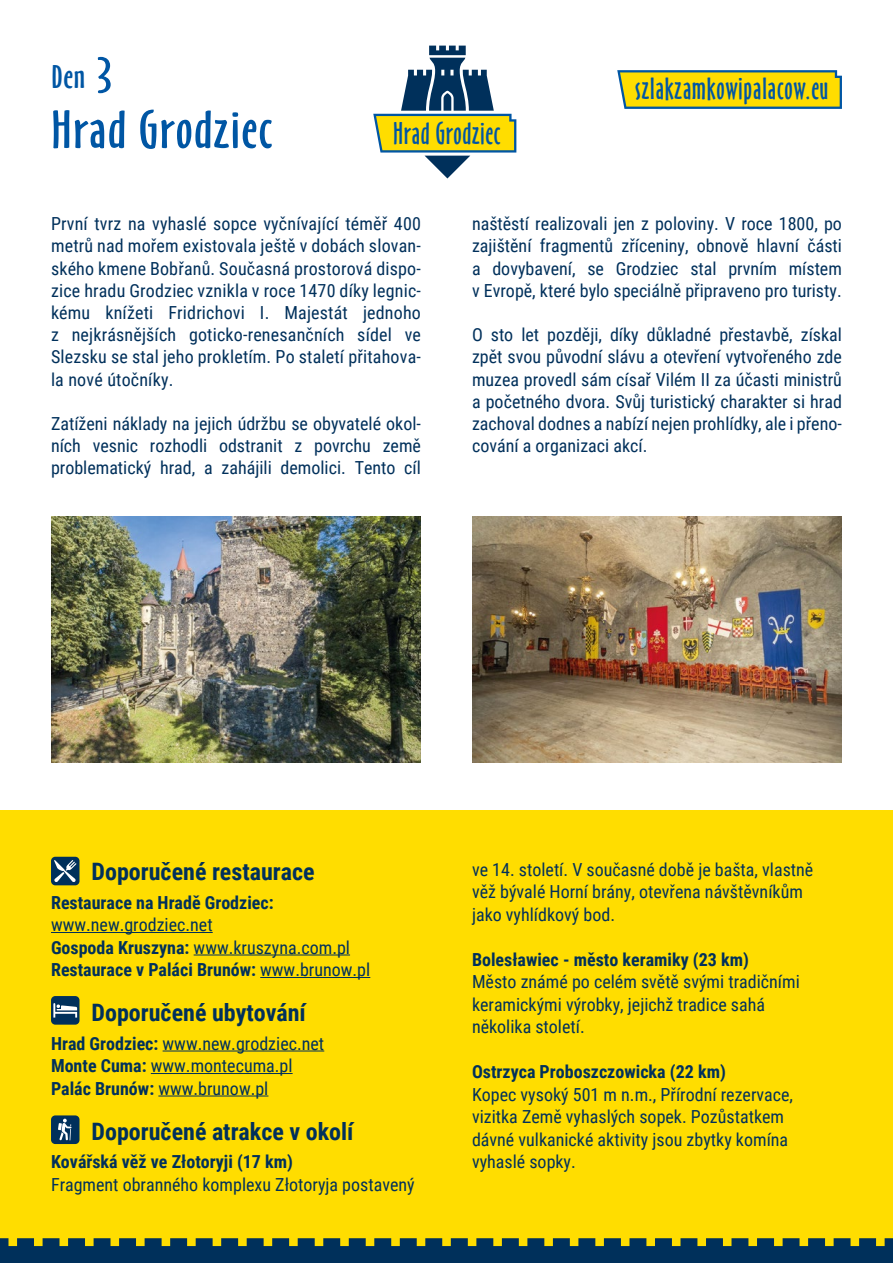
<style>
.page{position:relative;width:893px;height:1263px;background:#fff}
.page>*{position:absolute;margin:0;border:0;box-sizing:border-box;transform-origin:0 0}
.t1{font:49.5px "Oz Handicraft BT";letter-spacing:.02em;color:#0056a4;scale:1.2 1}
.t2{font:30px "Oz Handicraft BT";color:#0056a4;scale:1.2 1}
.t3{font:28.8px "Oz Handicraft BT";letter-spacing:.02em;color:#0056a4}
.t4{font:28.65px "Oz Handicraft BT";letter-spacing:.03em;color:#0056a4}
.t5{font:700 24px "Roboto Condensed";color:#00305b}
.t6{font:18px/22.2px "Roboto Condensed";color:#00305b}
.t7{font:700 18px "Roboto Condensed";color:#00305b}
.s1{font-weight:700}
</style>
<div class="page">
<img style="left:51px;top:517px;width:370px;height:246px">
<img style="left:472px;top:517px;width:370px;height:246px">
<div style="left:0;top:810px;width:893px;height:453px;background:#fd0"></div>
<svg style="left:617px;top:70px;width:225px;height:39px"></svg>
<svg style="left:0;top:1238px;width:893px;height:25px"></svg>
<hr style="left:51px;top:932px;width:162px;height:1px;background:#00305b">
<hr style="left:194px;top:954px;width:156px;height:1px;background:#00305b">
<hr style="left:260px;top:977px;width:110px;height:1px;background:#00305b">
<hr style="left:163px;top:1050px;width:161px;height:1px;background:#00305b">
<hr style="left:151px;top:1073px;width:142px;height:1px;background:#00305b">
<hr style="left:158px;top:1095px;width:110px;height:1px;background:#00305b">
<div style="left:51px;top:1115px;width:28px;height:29px;background:#00305b;border-radius:4px"></div>
<svg style="left:58px;top:1119px;width:14px;height:21px"></svg>
<div style="left:51px;top:996px;width:28px;height:29px;background:#00305b;border-radius:4px"></div>
<svg style="left:53px;top:1003px;width:24px;height:14px"></svg>
<div style="left:51px;top:857px;width:28px;height:28px;background:#00305b;border-radius:4px"></div>
<svg style="left:54px;top:860px;width:22px;height:22px"></svg>
<svg style="left:373px;top:45px;width:144px;height:134px"></svg>
<h2 class="t2" style="left:51px;top:58px;width:53px">Den <sup>3</sup></h2>
<h1 class="t1" style="left:51px;top:97px;width:186px">Hrad Grodziec</h1>
<h3 class="t3" style="left:393px;top:114px;width:109px">Hrad Grodziec</h3>
<h3 class="t4" style="left:635px;top:70px;width:195px">szlakzamkowipalacow.eu</h3>
<p class="t6" style="left:51px;top:212px;width:371px;text-align:justify">První tvrz na vyhaslé sopce vyčnívající téměř 400 metrů nad mořem existovala ještě v dobách slovan&shy;ského kmene Bobřanů. Současná prostorová dispo&shy;zice hradu Grodziec vznikla v roce 1470 díky legnic&shy;kému knížeti Fridrichovi I. Majestát jednoho z nejkrásnějších goticko-renesančních sídel ve Slezsku se stal jeho prokletím. Po staletí přitahova&shy;la nové útočníky.</p>
<p class="t6" style="left:51px;top:412px;width:371px;text-align:justify">Zatíženi náklady na jejich údržbu se obyvatelé okol&shy;ních vesnic rozhodli odstranit z povrchu země problematický hrad, a zahájili demolici. Tento cíl</p>
<p class="t6" style="left:472px;top:212px;width:371px;text-align:justify">naštěstí realizovali jen z poloviny. V roce 1800, po zajištění fragmentů zříceniny, obnově hlavní části a dovybavení, se Grodziec stal prvním místem v Evropě, které bylo speciálně připraveno pro turisty.</p>
<p class="t6" style="left:472px;top:323px;width:371px;text-align:justify">O sto let později, díky důkladné přestavbě, získal zpět svou původní slávu a otevření vytvořeného zde muzea provedl sám císař Vilém II za účasti ministrů a početného dvora. Svůj turistický charakter si hrad zachoval dodnes a nabízí nejen prohlídky, ale i přeno&shy;cování a organizaci akcí.</p>
<h3 class="t5" style="left:92px;top:855px;width:225px">Doporučené restaurace</h3>
<p class="t7" style="left:51px;top:890px;width:224px">Restaurace na Hradě Grodziec:</p>
<p class="t6" style="left:51px;top:913px;width:321px">www.new.grodziec.net<br><span class="s1">Gospoda Kruszyna:</span> www.kruszyna.com.pl<br><span class="s1">Restaurace v Paláci Brunów:</span> www.brunow.pl</p>
<h3 class="t5" style="left:92px;top:996px;width:216px">Doporučené ubytování</h3>
<p class="t6" style="left:51px;top:1031px;width:275px"><span class="s1">Hrad Grodziec:</span> www.new.grodziec.net<br><span class="s1">Monte Cuma:</span> www.montecuma.pl<br><span class="s1">Palác Brunów:</span> www.brunow.pl</p>
<h3 class="t5" style="left:92px;top:1114px;width:264px">Doporučené atrakce v okolí</h3>
<p class="t7" style="left:51px;top:1149px;width:243px">Kovářská věž ve Złotoryji (17 km)</p>
<p class="t6" style="left:51px;top:1172px;width:365px">Fragment obranného komplexu Złotoryja postavený</p>
<p class="t6" style="left:472px;top:857px;width:343px">ve 14. století. V současné době je bašta, vlastně věž bývalé Horní brány, otevřena návštěvníkům jako vyhlídkový bod.</p>
<p class="t7" style="left:472px;top:947px;width:278px">Bolesławiec - město keramiky (23 km)</p>
<p class="t6" style="left:472px;top:970px;width:329px">Město známé po celém světě svými tradičními keramickými výrobky, jejichž tradice sahá několika století.</p>
<p class="t7" style="left:472px;top:1059px;width:255px">Ostrzyca Proboszczowicka (22 km)</p>
<p class="t6" style="left:472px;top:1082px;width:323px">Kopec vysoký 501 m n.m., Přírodní rezervace, vizitka Země vyhaslých sopek. Pozůstatkem dávné vulkanické aktivity jsou zbytky komína vyhaslé sopky.</p>
</div>
